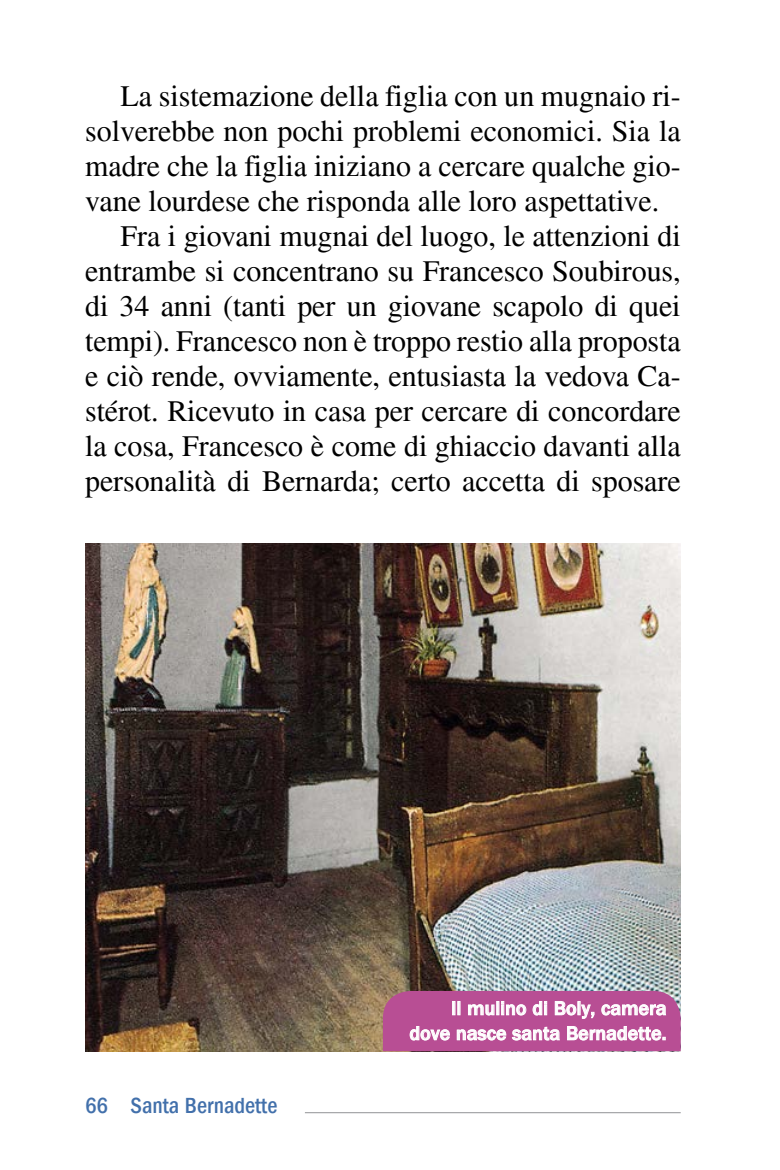
<style>
.page{position:relative;width:780px;height:1170px;background:#fff}
.page>*{position:absolute;margin:0;border:0;box-sizing:border-box;transform-origin:0 0}
.t1{font:30px "Times LT Std";letter-spacing:-.005em;color:#000}
.t2{font:500 condensed 22.5px "ITC Franklin Gothic Std";color:#4270ab}
.t3{font:500 20px/25px "ITC Franklin Gothic Std";color:#fff;text-align:right}
</style>
<div class="page">
<hr style="left:305px;top:1111px;width:375px;height:2px;background:#a7a8aa">
<img style="left:85px;top:543px;width:595px;height:508px">
<svg style="left:383px;top:990px;width:297px;height:61px;background:#c067a1"></svg>
<p class="t1" style="left:120px;top:79px;width:561px">La sistemazione della figlia con un mugnaio ri-</p>
<p class="t1" style="left:85px;top:114px;width:597px">solverebbe non pochi problemi economici. Sia la</p>
<p class="t1" style="left:85px;top:149px;width:597px">madre che la figlia iniziano a cercare qualche gio-</p>
<p class="t1" style="left:85px;top:184px;width:575px">vane lourdese che risponda alle loro aspettative.</p>
<p class="t1" style="left:120px;top:219px;width:561px">Fra i giovani mugnai del luogo, le attenzioni di</p>
<p class="t1" style="left:85px;top:254px;width:597px">entrambe si concentrano su Francesco Soubirous,</p>
<p class="t1" style="left:85px;top:289px;width:597px">di 34 anni (tanti per un giovane scapolo di quei</p>
<p class="t1" style="left:85px;top:324px;width:597px">tempi). Francesco non è troppo restio alla proposta</p>
<p class="t1" style="left:85px;top:359px;width:597px">e ciò rende, ovviamente, entusiasta la vedova Ca-</p>
<p class="t1" style="left:85px;top:394px;width:597px">stérot. Ricevuto in casa per cercare di concordare</p>
<p class="t1" style="left:85px;top:429px;width:597px">la cosa, Francesco è come di ghiaccio davanti alla</p>
<p class="t1" style="left:85px;top:464px;width:597px">personalità di Bernarda; certo accetta di sposare</p>
<p class="t2" style="left:85px;top:1092px;width:194px">66 Santa Bernadette</p>
<p class="t3" style="left:409px;top:995px;width:258px">Il mulino di Boly, camera dove nasce santa Bernadette.</p>
</div>
